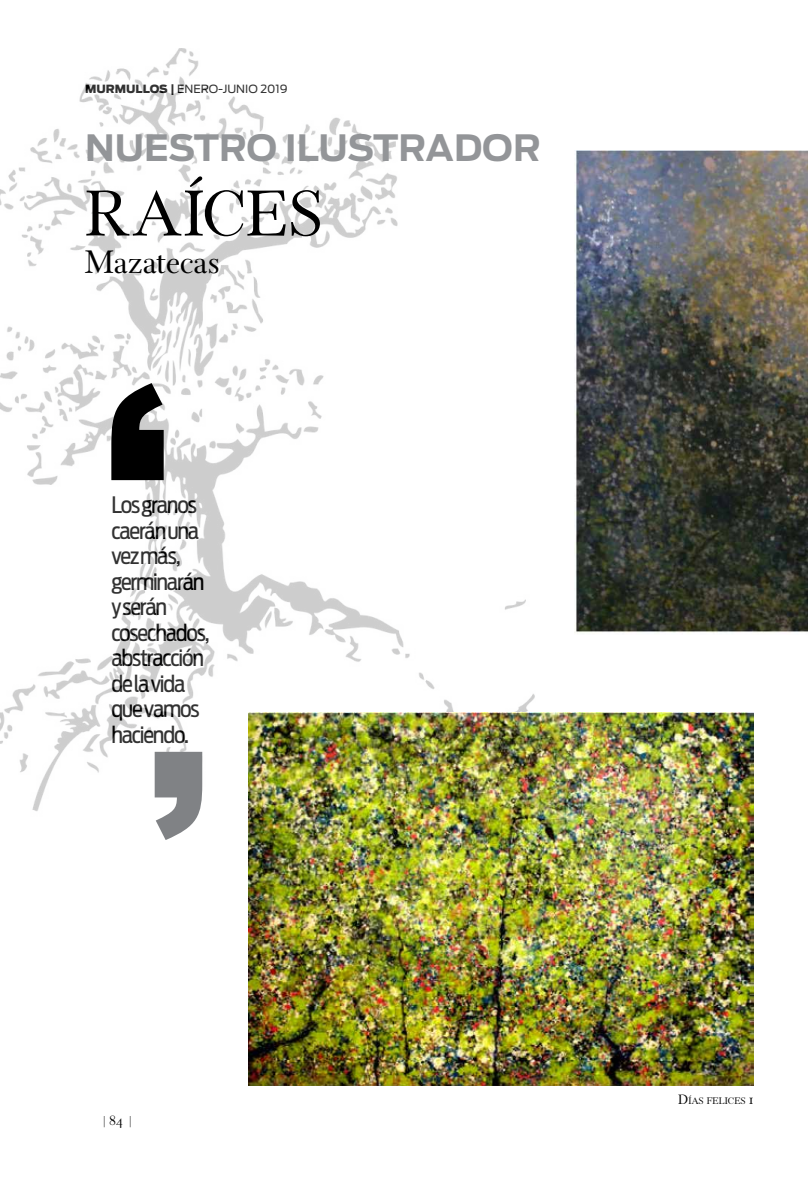
<style>
.page{position:relative;width:808px;height:1191px;background:#fff}
.page>*{position:absolute;margin:0;border:0;box-sizing:border-box;transform-origin:0 0}
.t1{font:72px "Wessex";letter-spacing:-.015em;color:#000}
.t2{font:700 36px "Antenna";color:#939598}
.t3{font:36px "Wessex";letter-spacing:-.015em;color:#000}
.t4{font:22.5px/25.5px "Antenna Cond";letter-spacing:-.055em;color:#000}
.t5{font:11.25px "Antenna";color:#000}
.t6{font:11.25px "Wessex";color:#000}
.t7{font:10.5px "Wessex";color:#000}
.s1{font-weight:900}
.s2{font-weight:700}
.s3{font-size:15px}
</style>
<div class="page">
<img style="left:0;top:49px;width:535px;height:762px">
<img style="left:248px;top:712px;width:505px;height:373px">
<svg style="left:155px;top:752px;width:47px;height:88px"></svg>
<svg style="left:111px;top:383px;width:53px;height:97px;background:#383838"></svg>
<img style="left:574px;top:150px;width:234px;height:483px">
<p class="t5" style="left:85px;top:82px;width:204px"><span class="s1">MURMULLOS</span> <span class="s2">|</span> ENERO-JUNIO 2019</p>
<h2 class="t2" style="left:85px;top:126px;width:457px">NUESTRO ILUSTRADOR</h2>
<h1 class="t1" style="left:85px;top:175px;width:240px">RAÍCES</h1>
<h2 class="t3" style="left:85px;top:243px;width:137px">Mazatecas</h2>
<p class="t4" style="left:111px;top:492px;width:100px">Los granos caerán una vez más, germinarán y serán cosechados, abstracción de la vida que vamos haciendo.</p>
<p class="t6" style="left:104px;top:1115px;width:29px">| <span class="s3">84</span> |</p>
<p class="t7" style="left:678px;top:1095px;width:77px"><span class="s3">D</span>ÍAS FELICES <span class="s3">1</span></p>
</div>
